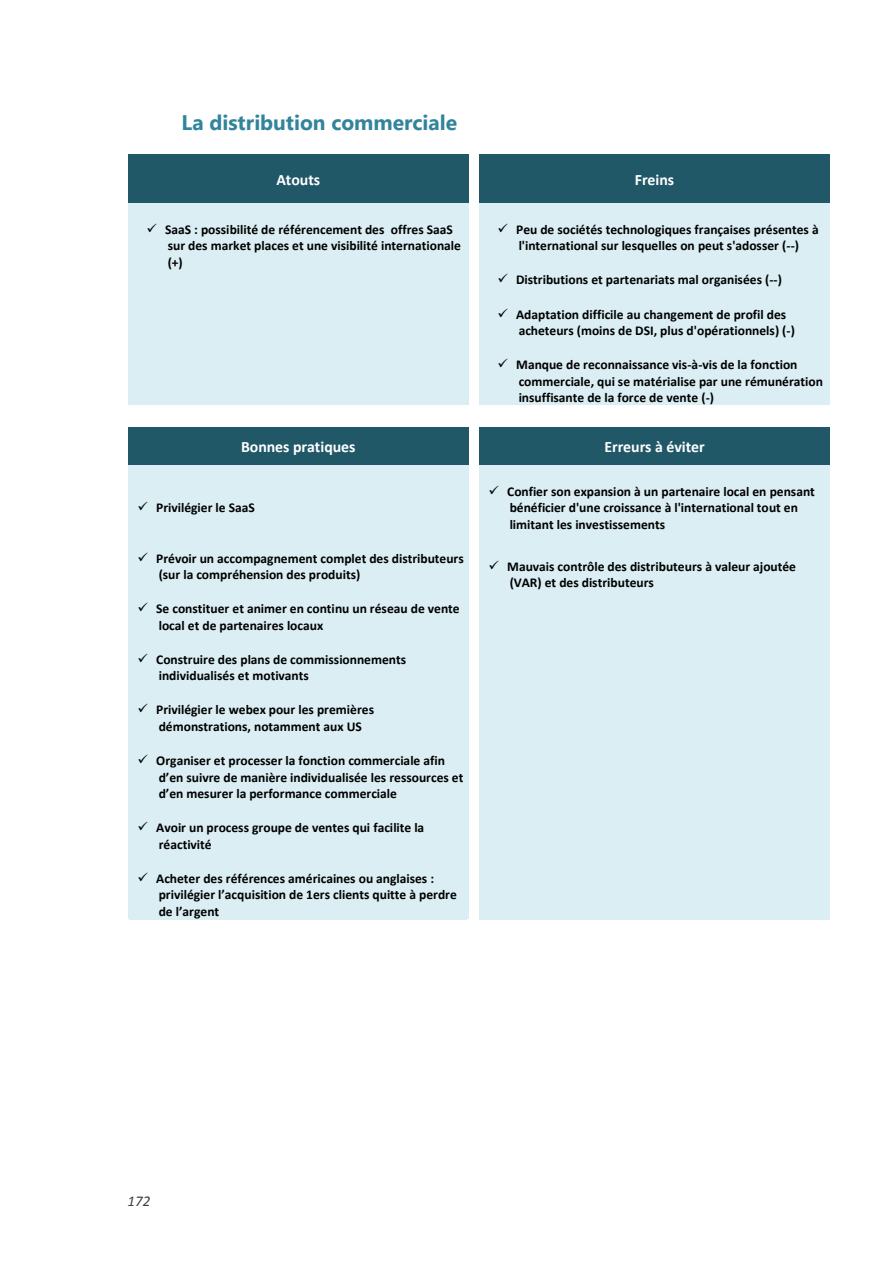
<style>
.page{position:relative;width:893px;height:1263px;background:#fff}
.page>*{position:absolute;margin:0;border:0;box-sizing:border-box;transform-origin:0 0}
.t1{font:700 21px "Segoe UI";color:#31849b}
.t2{font:700 15.9px "Calibri";color:#fff}
.t3{font:italic 15px "Calibri";color:#404040}
.t4{font:700 13.5px/16.5px "Calibri";color:#000}
</style>
<div class="page">
<div style="left:128px;top:154px;width:340px;height:50px;background:#215868"></div>
<div style="left:479px;top:154px;width:351px;height:50px;background:#215868"></div>
<div style="left:128px;top:204px;width:340px;height:67px;background:#daeef3"></div>
<div style="left:479px;top:204px;width:351px;height:67px;background:#daeef3"></div>
<div style="left:128px;top:271px;width:340px;height:34px;background:#daeef3"></div>
<div style="left:479px;top:271px;width:351px;height:34px;background:#daeef3"></div>
<div style="left:128px;top:305px;width:340px;height:50px;background:#daeef3"></div>
<div style="left:479px;top:305px;width:351px;height:50px;background:#daeef3"></div>
<div style="left:128px;top:355px;width:340px;height:51px;background:#daeef3"></div>
<div style="left:479px;top:355px;width:351px;height:51px;background:#daeef3"></div>
<div style="left:128px;top:428px;width:340px;height:37px;background:#215868"></div>
<div style="left:479px;top:428px;width:351px;height:37px;background:#215868"></div>
<div style="left:128px;top:465px;width:340px;height:84px;background:#daeef3"></div>
<div style="left:480px;top:466px;width:349px;height:17px;background:#daeef3"></div>
<div style="left:480px;top:483px;width:349px;height:16px;background:#daeef3"></div>
<div style="left:480px;top:499px;width:349px;height:17px;background:#daeef3"></div>
<div style="left:480px;top:516px;width:349px;height:16px;background:#daeef3"></div>
<div style="left:480px;top:532px;width:349px;height:17px;background:#daeef3"></div>
<hr style="left:479px;top:465px;width:351px;height:1px;background:#daeef3">
<div style="left:129px;top:550px;width:338px;height:16px;background:#daeef3"></div>
<div style="left:129px;top:566px;width:338px;height:17px;background:#daeef3"></div>
<div style="left:129px;top:583px;width:338px;height:16px;background:#daeef3"></div>
<div style="left:479px;top:549px;width:351px;height:50px;background:#daeef3"></div>
<hr style="left:128px;top:549px;width:340px;height:1px;background:#daeef3">
<div style="left:129px;top:600px;width:338px;height:17px;background:#daeef3"></div>
<div style="left:129px;top:617px;width:338px;height:16px;background:#daeef3"></div>
<div style="left:129px;top:633px;width:338px;height:17px;background:#daeef3"></div>
<div style="left:479px;top:600px;width:351px;height:50px;background:#daeef3"></div>
<hr style="left:128px;top:599px;width:340px;height:1px;background:#daeef3">
<hr style="left:479px;top:599px;width:351px;height:1px;background:#daeef3">
<div style="left:129px;top:651px;width:338px;height:17px;background:#daeef3"></div>
<div style="left:129px;top:668px;width:338px;height:16px;background:#daeef3"></div>
<div style="left:129px;top:684px;width:338px;height:16px;background:#daeef3"></div>
<div style="left:479px;top:650px;width:351px;height:50px;background:#daeef3"></div>
<hr style="left:128px;top:650px;width:340px;height:1px;background:#daeef3">
<div style="left:129px;top:702px;width:338px;height:16px;background:#daeef3"></div>
<div style="left:129px;top:718px;width:338px;height:17px;background:#daeef3"></div>
<div style="left:129px;top:735px;width:338px;height:16px;background:#daeef3"></div>
<div style="left:479px;top:701px;width:351px;height:50px;background:#daeef3"></div>
<hr style="left:128px;top:700px;width:340px;height:2px;background:#daeef3">
<hr style="left:479px;top:700px;width:351px;height:2px;background:#daeef3">
<div style="left:129px;top:752px;width:338px;height:17px;background:#daeef3"></div>
<div style="left:129px;top:769px;width:338px;height:16px;background:#daeef3"></div>
<div style="left:129px;top:785px;width:338px;height:17px;background:#daeef3"></div>
<div style="left:129px;top:802px;width:338px;height:16px;background:#daeef3"></div>
<div style="left:479px;top:752px;width:351px;height:66px;background:#daeef3"></div>
<hr style="left:128px;top:751px;width:340px;height:1px;background:#daeef3">
<hr style="left:479px;top:751px;width:351px;height:1px;background:#daeef3">
<div style="left:129px;top:819px;width:338px;height:17px;background:#daeef3"></div>
<div style="left:129px;top:836px;width:338px;height:16px;background:#daeef3"></div>
<div style="left:129px;top:852px;width:338px;height:17px;background:#daeef3"></div>
<div style="left:479px;top:819px;width:351px;height:50px;background:#daeef3"></div>
<hr style="left:128px;top:818px;width:340px;height:1px;background:#daeef3">
<hr style="left:479px;top:818px;width:351px;height:1px;background:#daeef3">
<div style="left:129px;top:870px;width:338px;height:16px;background:#daeef3"></div>
<div style="left:129px;top:886px;width:338px;height:17px;background:#daeef3"></div>
<div style="left:129px;top:903px;width:338px;height:16px;background:#daeef3"></div>
<div style="left:479px;top:869px;width:351px;height:50px;background:#daeef3"></div>
<hr style="left:128px;top:869px;width:340px;height:1px;background:#daeef3">
<h1 class="t1" style="left:182px;top:108px;width:277px">La distribution commerciale</h1>
<p class="t2" style="left:276px;top:173px;width:45px">Atouts</p>
<p class="t2" style="left:635px;top:173px;width:41px">Freins</p>
<p class="t4" style="left:168px;top:222px;width:295px;text-indent:-21px">✓ SaaS : possibilité de référencement des offres SaaS sur des market places et une visibilité internationale (+)</p>
<p class="t4" style="left:497px;top:222px;width:323px;text-align:center">✓ Peu de sociétés technologiques françaises présentes à l'international sur lesquelles on peut s'adosser (--)</p>
<p class="t4" style="left:497px;top:273px;width:286px">✓ Distributions et partenariats mal organisées (--)</p>
<p class="t4" style="left:519px;top:307px;width:278px;text-indent:-21px">✓ Adaptation difficile au changement de profil des acheteurs (moins de DSI, plus d'opérationnels) (-)</p>
<p class="t4" style="left:519px;top:358px;width:306px;text-indent:-21px">✓ Manque de reconnaissance vis-à-vis de la fonction commerciale, qui se matérialise par une rémunération insuffisante de la force de vente (-)</p>
<p class="t2" style="left:241px;top:440px;width:116px">Bonnes pratiques</p>
<p class="t2" style="left:604px;top:440px;width:102px">Erreurs à éviter</p>
<p class="t4" style="left:138px;top:501px;width:119px">✓ Privilégier le SaaS</p>
<p class="t4" style="left:510px;top:484px;width:307px;text-indent:-21px">✓ Confier son expansion à un partenaire local en pensant bénéficier d'une croissance à l'international tout en limitant les investissements</p>
<p class="t4" style="left:159px;top:551px;width:307px;text-indent:-21px">✓ Prévoir un accompagnement complet des distributeurs (sur la compréhension des produits)</p>
<p class="t4" style="left:510px;top:559px;width:288px;text-indent:-21px">✓ Mauvais contrôle des distributeurs à valeur ajoutée (VAR) et des distributeurs</p>
<p class="t4" style="left:159px;top:602px;width:302px;text-indent:-21px">✓ Se constituer et animer en continu un réseau de vente local et de partenaires locaux</p>
<p class="t4" style="left:159px;top:652px;width:249px;text-indent:-21px">✓ Construire des plans de commissionnements individualisés et motivants</p>
<p class="t4" style="left:159px;top:703px;width:217px;text-indent:-21px">✓ Privilégier le webex pour les premières démonstrations, notamment aux US</p>
<p class="t4" style="left:159px;top:753px;width:306px;text-indent:-21px">✓ Organiser et processer la fonction commerciale afin d’en suivre de manière individualisée les ressources et d’en mesurer la performance commerciale</p>
<p class="t4" style="left:159px;top:821px;width:267px;text-indent:-21px">✓ Avoir un process groupe de ventes qui facilite la réactivité</p>
<p class="t4" style="left:159px;top:871px;width:300px;text-indent:-21px">✓ Acheter des références américaines ou anglaises : privilégier l’acquisition de 1ers clients quitte à perdre de l’argent</p>
<p class="t3" style="left:128px;top:1195px;width:24px">172</p>
</div>
